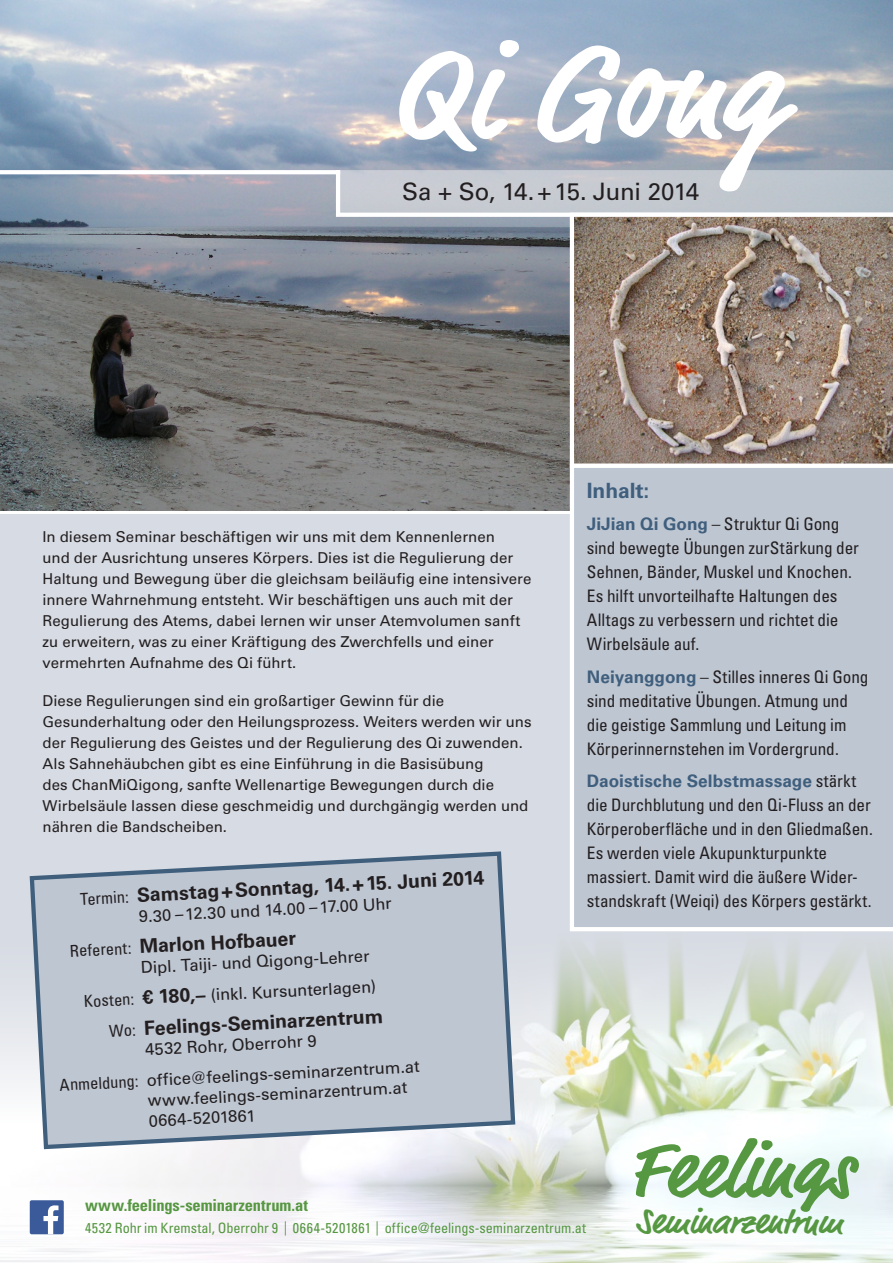
<style>
.page{position:relative;width:893px;height:1263px;background:#fff}
.page>*{position:absolute;margin:0;border:0;box-sizing:border-box;transform-origin:0 0}
.t1{font:700 138px "Market";color:#fff}
.t2{font:700 36px "Market";color:#569741}
.t3{font:24px "Univers";letter-spacing:-.015em;color:#231f20}
.t4{font:700 21px "Univers";letter-spacing:-.005em;color:#405f7d}
.t5{font:700 19.5px "Univers";color:#231f20}
.t6{font:condensed 17.25px/24px "Univers";letter-spacing:-.005em;color:#231f20}
.t7{font:16.5px/30.9px "Univers";color:#231f20}
.t8{font:700 condensed 16.5px "Univers";letter-spacing:-.005em;color:#569741}
.t9{font:15px/21px "Univers";letter-spacing:.005em;color:#231f20}
.t10{font:condensed 14.25px "Univers";color:#569741}
.s1{font-weight:400;font-stretch:condensed;font-size:16.5px}
.s2{font-stretch:condensed}
.s3{font-weight:700;font-size:19.5px}
.s4{font-weight:700;font-stretch:normal;color:#405f7d}
</style>
<div class="page">
<img style="left:0;top:1037px;width:893px;height:226px">
<svg style="left:635px;top:1138px;width:224px;height:74px"></svg>
<img style="left:0;top:0;width:893px;height:510px">
<div style="left:0;top:514px;width:570px;height:417px;background:#d7dbe3"></div>
<svg style="left:518px;top:931px;width:375px;height:106px;background:#d7ddd8"></svg>
<div style="left:0;top:931px;width:128px;height:192px;background:linear-gradient(to bottom,#d3d7e0,#fbfcfc)"></div>
<div style="left:568px;top:470px;width:325px;height:463px;background:#bec6d2"></div>
<svg style="left:334px;top:166px;width:559px;height:53px;background:#c1c6ce"></svg>
<div style="left:30px;top:1200px;width:34px;height:34px;background:#3b5a9a;border-radius:2px"></div>
<svg style="left:44px;top:1205px;width:14px;height:29px"></svg>
<svg style="left:27px;top:851px;width:491px;height:300px;background:#bdc5d1"></svg>
<hr style="left:0;top:170px;width:340px;height:4px;background:#fff">
<img style="left:568px;top:210px;width:325px;height:260px">
<h1 class="t1" style="left:389px;top:9px;width:393px">Qi Gong</h1>
<h3 class="t3" style="left:402px;top:177px;width:299px">Sa + So, 14.+15. Juni 2014</h3>
<p class="t9" style="left:43px;top:527px;width:491px">In diesem Seminar beschäftigen wir uns mit dem Kennenlernen<br>und der Ausrichtung unseres Körpers. Dies ist die Regulierung der Haltung und Bewegung über die gleichsam beiläufig eine intensivere innere Wahrnehmung entsteht. Wir beschäftigen uns auch mit der Regulierung des Atems, dabei lernen wir unser Atemvolumen sanft zu erweitern, was zu einer Kräftigung des Zwerchfells und einer vermehrten Aufnahme des Qi führt.</p>
<p class="t9" style="left:43px;top:691px;width:490px">Diese Regulierungen sind ein großartiger Gewinn für die Gesunderhaltung oder den Heilungsprozess. Weiters werden wir uns der Regulierung des Geistes und der Regulierung des Qi zuwenden.<br>Als Sahnehäubchen gibt es eine Einführung in die Basisübung<br>des ChanMiQigong, sanfte Wellenartige Bewegungen durch die Wirbelsäule lassen diese geschmeidig und durchgängig werden und nähren die Bandscheiben.</p>
<h3 class="t5" style="left:80px;top:887px;width:406px;rotate:-3deg"><span class="s1">Termin:</span> Samstag+Sonntag, 14.+15. Juni 2014</h3>
<p class="t7" style="left:138px;top:901px;width:255px;rotate:-3deg">9.30 –12.30 und 14.00 –17.00 Uhr</p>
<h3 class="t5" style="left:69px;top:939px;width:228px;rotate:-3deg"><span class="s1">Referent:</span> Marlon Hofbauer</h3>
<p class="t7" style="left:82px;top:955px;width:294px;text-align:right;rotate:-3deg">Dipl. Taiji- und Qigong-Lehrer<br><span class="s2">Kosten:</span> <span class="s3">€ 180,–</span> (inkl. Kursunterlagen)</p>
<h3 class="t5" style="left:109px;top:1019px;width:276px;rotate:-3deg"><span class="s1">Wo:</span> Feelings-Seminarzentrum</h3>
<p class="t7" style="left:57px;top:1039px;width:362px;text-indent:87px;rotate:-3deg">4532 Rohr, Oberrohr 9<br><span class="s2">Anmeldung:</span> office@feelings-seminarzentrum.at</p>
<p class="t7" style="left:147px;top:1090px;width:261px;line-height:20.2px;rotate:-3deg">www.feelings-seminarzentrum.at<br>0664-5201861</p>
<h3 class="t4" style="left:587px;top:478px;width:64px">Inhalt:</h3>
<p class="t6" style="left:587px;top:512px;width:274px"><span class="s4">JiJian Qi Gong</span> – Struktur Qi Gong sind bewegte Übungen zurStärkung der Sehnen, Bänder, Muskel und Knochen.<br>Es hilft unvorteilhafte Haltungen des Alltags zu verbessern und richtet die Wirbelsäule auf.</p>
<p class="t6" style="left:587px;top:664px;width:283px"><span class="s4">Neiyanggong</span> – Stilles inneres Qi Gong sind meditative Übungen. Atmung und die geistige Sammlung und Leitung im Körperinnernstehen im Vordergrund.</p>
<p class="t6" style="left:587px;top:769px;width:287px"><span class="s4">Daoistische Selbstmassage</span> stärkt die Durchblutung und den Qi-Fluss an der Körperoberfläche und in den Gliedmaßen.<br>Es werden viele Akupunkturpunkte massiert. Damit wird die äußere Wider&shy;standskraft (Weiqi) des Körpers gestärkt.</p>
<p class="t8" style="left:85px;top:1195px;width:224px">www.feelings-seminarzentrum.at</p>
<p class="t10" style="left:85px;top:1219px;width:503px">4532 Rohr im Kremstal, Oberrohr 9 | 0664-5201861 | office@feelings-seminarzentrum.at</p>
<h2 class="t2" style="left:636px;top:1200px;width:208px">Seminarzentrum</h2>
</div>
